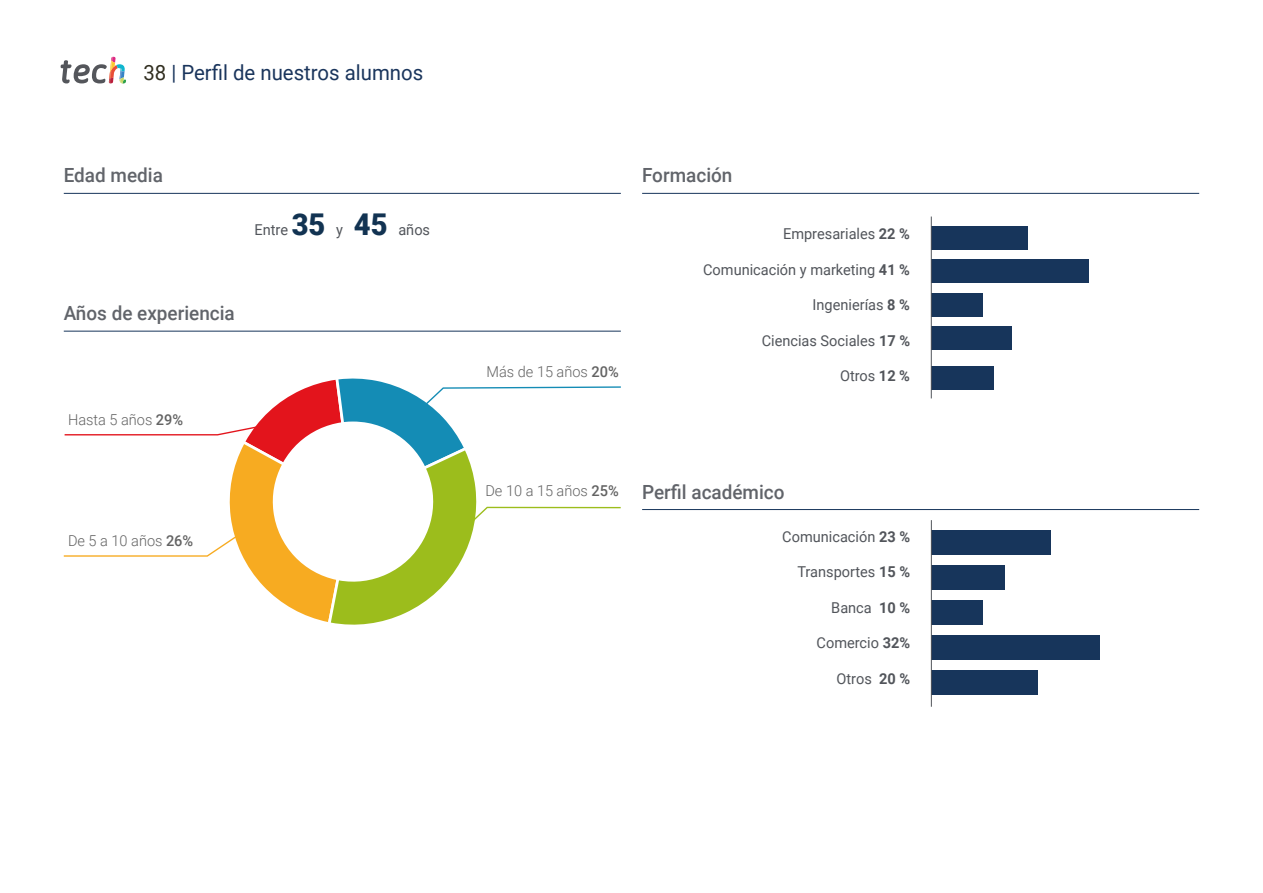
<style>
.page{position:relative;width:1263px;height:893px;background:#fff}
.page>*{position:absolute;margin:0;border:0;box-sizing:border-box;transform-origin:0 0}
.t1{font:21px "Roboto";color:#1a355c}
.t2{font:500 19.5px "Roboto";color:#61646a}
.t3{font:15px "Roboto";color:#52555b}
.t4{font:300 15px "Roboto";color:#636363}
.s1{color:#312e20}
.s2{font-weight:900;font-size:30px;color:#123352}
.s3{font-weight:500}
.s4{font-weight:700}
</style>
<div class="page">
<svg style="left:61px;top:57px;width:65px;height:27px"></svg>
<hr style="left:64px;top:193px;width:557px;height:1px;background:#17355b">
<hr style="left:64px;top:331px;width:557px;height:1px;background:#17355b">
<hr style="left:642px;top:509px;width:557px;height:1px;background:#17355b">
<div style="left:931px;top:530px;width:120px;height:25px;background:#17355b"></div>
<div style="left:931px;top:565px;width:74px;height:25px;background:#17355b"></div>
<div style="left:931px;top:600px;width:51px;height:25px;background:#17355b"></div>
<div style="left:931px;top:635px;width:169px;height:25px;background:#17355b"></div>
<div style="left:931px;top:670px;width:106px;height:24px;background:#17355b"></div>
<hr style="left:931px;top:520px;width:1px;height:187px;background:#52555b">
<hr style="left:642px;top:193px;width:557px;height:1px;background:#17355b">
<div style="left:931px;top:226px;width:97px;height:24px;background:#17355b"></div>
<div style="left:931px;top:259px;width:158px;height:24px;background:#17355b"></div>
<div style="left:931px;top:293px;width:51px;height:23px;background:#17355b"></div>
<div style="left:931px;top:326px;width:81px;height:24px;background:#17355b"></div>
<div style="left:931px;top:366px;width:63px;height:24px;background:#17355b"></div>
<hr style="left:931px;top:217px;width:1px;height:181px;background:#52555b">
<svg style="left:64px;top:378px;width:557px;height:247px"></svg>
<h1 class="t1" style="left:144px;top:57px;width:281px"><span class="s1">38</span> | Perfil de nuestros alumnos</h1>
<h2 class="t2" style="left:64px;top:161px;width:101px">Edad media</h2>
<p class="t3" style="left:254px;top:219px;width:177px">Entre <span class="s2">35</span> y <span class="s2">45</span> años</p>
<h2 class="t2" style="left:64px;top:300px;width:173px">Años de experiencia</h2>
<p class="t4" style="left:68px;top:409px;width:117px">Hasta 5 años <span class="s3">29%</span></p>
<p class="t4" style="left:68px;top:530px;width:127px">De 5 a 10 años <span class="s3">26%</span></p>
<h2 class="t2" style="left:642px;top:161px;width:92px">Formación</h2>
<p class="t3" style="left:783px;top:224px;width:128px">Empresariales <span class="s4">22 %</span></p>
<p class="t3" style="left:703px;top:259px;width:208px">Comunicación y marketing <span class="s4">41 %</span></p>
<p class="t3" style="left:813px;top:295px;width:99px">Ingenierías <span class="s4">8 %</span></p>
<p class="t3" style="left:762px;top:330px;width:150px">Ciencias Sociales <span class="s4">17 %</span></p>
<p class="t4" style="left:487px;top:361px;width:134px">Más de 15 años <span class="s3">20%</span></p>
<p class="t3" style="left:840px;top:366px;width:72px">Otros <span class="s4">12 %</span></p>
<p class="t4" style="left:485px;top:480px;width:135px">De 10 a 15 años <span class="s3">25%</span></p>
<h2 class="t2" style="left:642px;top:478px;width:144px">Perfil académico</h2>
<p class="t3" style="left:782px;top:526px;width:129px">Comunicación <span class="s4">23 %</span></p>
<p class="t3" style="left:797px;top:561px;width:114px">Transportes <span class="s4">15 %</span></p>
<p class="t3" style="left:831px;top:597px;width:80px">Banca <span class="s4">10 %</span></p>
<p class="t3" style="left:816px;top:632px;width:95px">Comercio <span class="s4">32%</span></p>
<p class="t3" style="left:836px;top:668px;width:75px">Otros <span class="s4">20 %</span></p>
</div>
